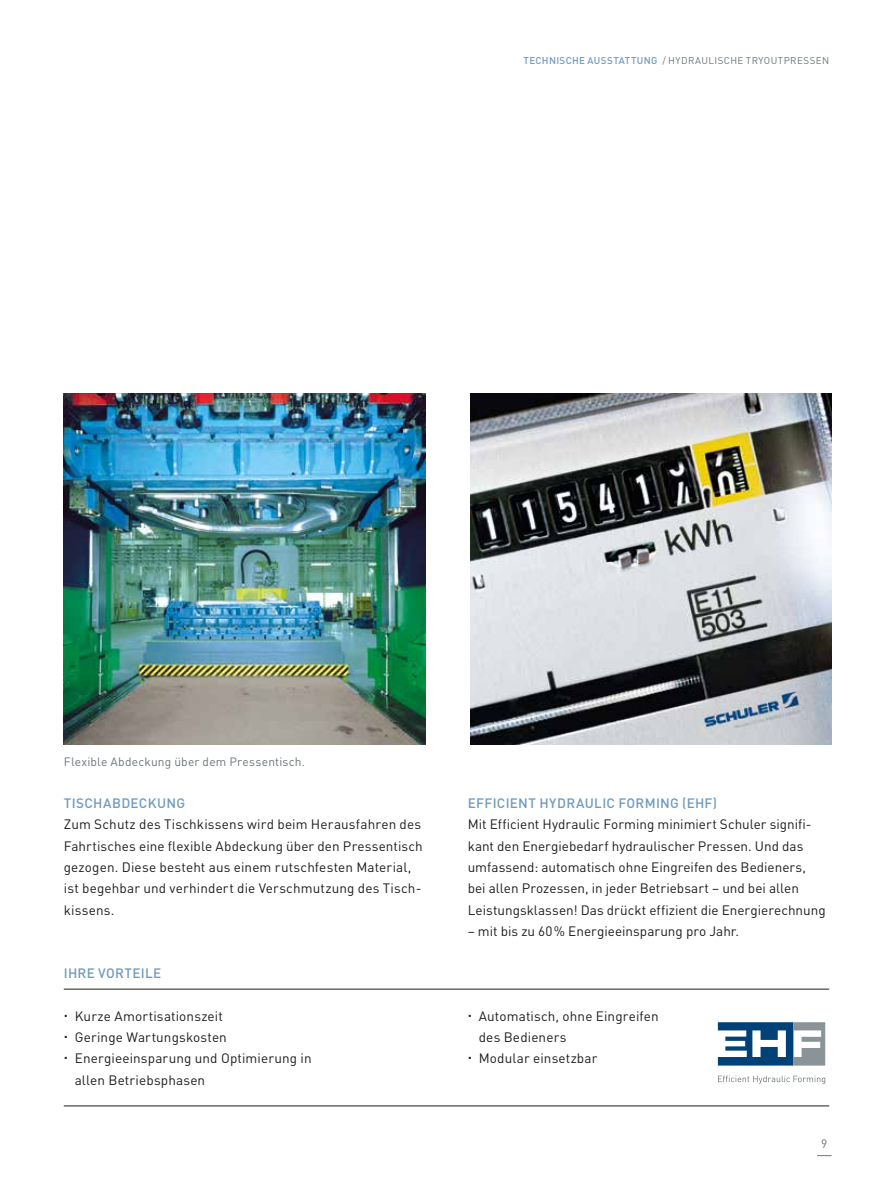
<style>
.page{position:relative;width:893px;height:1191px;background:#fff}
.page>*{position:absolute;margin:0;border:0;box-sizing:border-box;transform-origin:0 0}
.t1{font:13.5px/21.3px "DIN Pro";letter-spacing:.01em;color:#1d1d1b}
.t2{font:500 13.5px "DIN Pro";letter-spacing:.02em;color:#709bbc}
.t3{font:12px "DIN Pro";letter-spacing:.015em;color:#6d767a}
.t4{font:9.75px "DIN Pro";letter-spacing:.045em;color:#6d767a}
.s1{font-weight:500;color:#709bbc}
</style>
<div class="page">
<svg style="left:817px;top:1155px;width:14px;height:1px"></svg>
<img style="left:64px;top:393px;width:361px;height:351px">
<img style="left:470px;top:393px;width:361px;height:351px">
<hr style="left:64px;top:989px;width:765px;height:1px;background:#1d1d1b">
<hr style="left:64px;top:1105px;width:765px;height:1px;background:#1d1d1b">
<svg style="left:718px;top:1075px;width:107px;height:9px"></svg>
<svg style="left:718px;top:1022px;width:107px;height:43px"></svg>
<p class="t4" style="left:523px;top:53px;width:307px"><span class="s1">TECHNISCHE AUSSTATTUNG</span> / HYDRAULISCHE TRYOUTPRESSEN</p>
<p class="t3" style="left:64px;top:752px;width:243px">Flexible Abdeckung über dem Pressentisch.</p>
<p class="t2" style="left:64px;top:792px;width:123px">TISCHABDECKUNG</p>
<p class="t1" style="left:64px;top:812px;width:360px">Zum Schutz des Tischkissens wird beim Herausfahren des Fahrtisches eine flexible Abdeckung über den Pressentisch gezogen. Diese besteht aus einem rutschfesten Material, ist begehbar und verhindert die Verschmutzung des Tisch&shy;kissens.</p>
<p class="t2" style="left:468px;top:792px;width:251px">EFFICIENT HYDRAULIC FORMING (EHF)</p>
<p class="t1" style="left:468px;top:812px;width:359px">Mit Efficient Hydraulic Forming minimiert Schuler signifi&shy;kant den Energiebedarf hydraulischer Pressen. Und das umfassend: automatisch ohne Eingreifen des Bedieners, bei allen Prozessen, in jeder Betriebsart – und bei allen Leistungsklassen! Das drückt effizient die Energierechnung</p>
<p class="t1" style="left:468px;top:919px;width:273px">– mit bis zu 60% Energieeinsparung pro Jahr.</p>
<p class="t2" style="left:64px;top:962px;width:99px">IHRE VORTEILE</p>
<p class="t1" style="left:75px;top:1004px;width:238px">Kurze Amortisationszeit<br>Geringe Wartungskosten<br>Energieeinsparung und Optimierung in allen Betriebsphasen</p>
<p class="t1" style="left:479px;top:1004px;width:182px">Automatisch, ohne Eingreifen des Bedieners<br>Modular einsetzbar</p>
<p class="t3" style="left:821px;top:1134px;width:8px">9</p>
</div>
